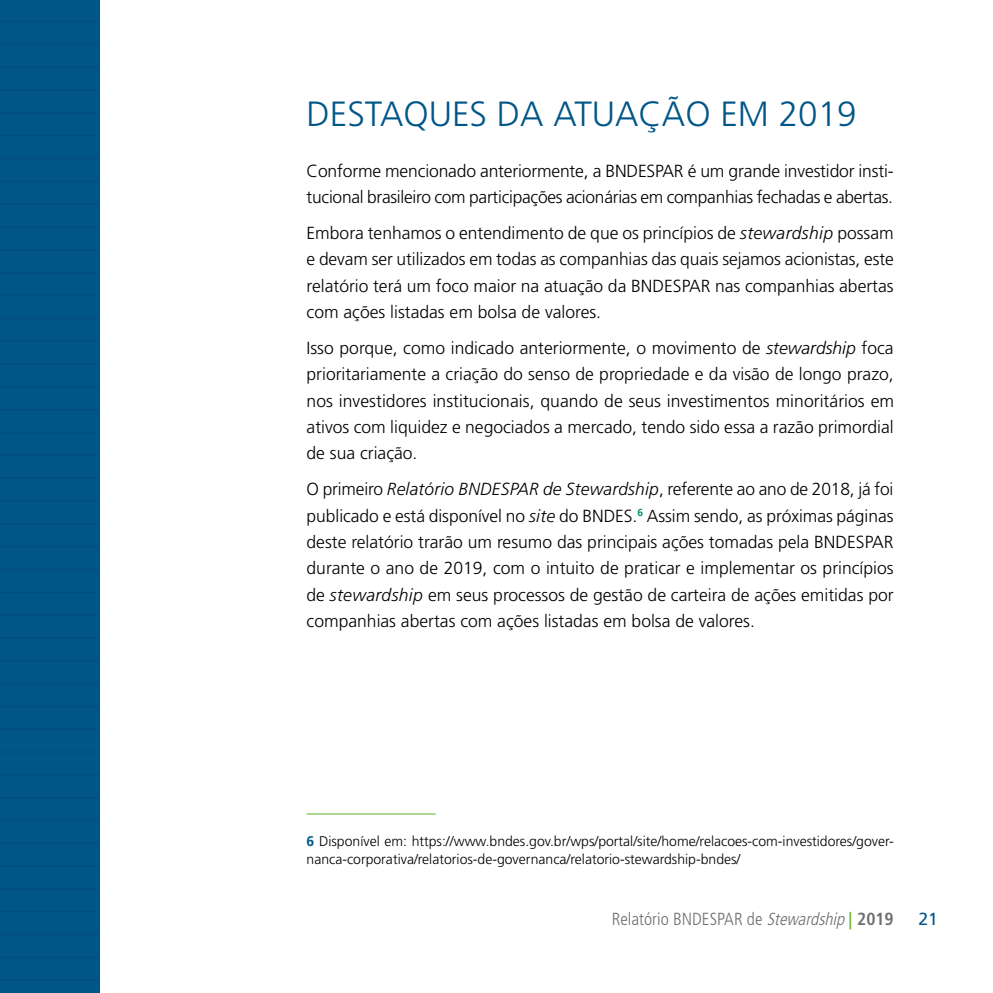
<style>
.page{position:relative;width:993px;height:993px;background:#fff}
.page>*{position:absolute;margin:0;border:0;box-sizing:border-box;transform-origin:0 0}
.t1{font:300 35px "Frutiger";color:#005687}
.t2{font:300 17.5px/26.2px "Frutiger";letter-spacing:-.01em;color:#000;text-align:justify}
.t3{font:300 condensed 17.5px "Frutiger";color:#706f6f}
.t4{font:17.5px "Frutiger";color:#005687}
.t5{font:300 14px/17.5px "Frutiger";color:#000}
.s1{font-style:italic}
.s2{font-weight:700;color:#005687}
.s3{font-weight:400;font-stretch:normal;color:#65b32e}
.s4{font-weight:700}
</style>
<div class="page">
<div style="left:0;top:0;width:99px;height:992px;background:#005687"></div>
<hr style="left:306px;top:813px;width:129px;height:1px;background:#65b32e">
<hr style="left:0;top:135px;width:99px;height:1px;background:#048">
<hr style="left:0;top:317px;width:99px;height:2px;background:#048">
<hr style="left:0;top:500px;width:99px;height:1px;background:#048">
<hr style="left:0;top:682px;width:99px;height:2px;background:#048">
<hr style="left:0;top:796px;width:99px;height:2px;background:#048">
<hr style="left:0;top:979px;width:99px;height:1px;background:#048">
<hr style="left:0;top:112px;width:99px;height:2px;background:#048">
<hr style="left:0;top:294px;width:99px;height:2px;background:#048">
<hr style="left:0;top:477px;width:99px;height:2px;background:#048">
<hr style="left:0;top:659px;width:99px;height:2px;background:#048">
<hr style="left:0;top:773px;width:99px;height:2px;background:#048">
<hr style="left:0;top:956px;width:99px;height:1px;background:#048">
<hr style="left:0;top:89px;width:99px;height:2px;background:#048">
<hr style="left:0;top:272px;width:99px;height:1px;background:#048">
<hr style="left:0;top:454px;width:99px;height:2px;background:#048">
<hr style="left:0;top:637px;width:99px;height:1px;background:#048">
<hr style="left:0;top:751px;width:99px;height:1px;background:#048">
<hr style="left:0;top:933px;width:99px;height:2px;background:#048">
<hr style="left:0;top:66px;width:99px;height:2px;background:#048">
<hr style="left:0;top:249px;width:99px;height:1px;background:#048">
<hr style="left:0;top:431px;width:99px;height:2px;background:#048">
<hr style="left:0;top:614px;width:99px;height:1px;background:#048">
<hr style="left:0;top:728px;width:99px;height:1px;background:#048">
<hr style="left:0;top:910px;width:99px;height:2px;background:#048">
<hr style="left:0;top:44px;width:99px;height:1px;background:#048">
<hr style="left:0;top:226px;width:99px;height:2px;background:#048">
<hr style="left:0;top:408px;width:99px;height:2px;background:#048">
<hr style="left:0;top:591px;width:99px;height:2px;background:#048">
<hr style="left:0;top:887px;width:99px;height:2px;background:#048">
<hr style="left:0;top:21px;width:99px;height:1px;background:#048">
<hr style="left:0;top:203px;width:99px;height:2px;background:#048">
<hr style="left:0;top:386px;width:99px;height:1px;background:#048">
<hr style="left:0;top:568px;width:99px;height:2px;background:#048">
<hr style="left:0;top:865px;width:99px;height:1px;background:#048">
<hr style="left:0;top:180px;width:99px;height:2px;background:#048">
<hr style="left:0;top:363px;width:99px;height:2px;background:#048">
<hr style="left:0;top:545px;width:99px;height:2px;background:#048">
<hr style="left:0;top:842px;width:99px;height:1px;background:#048">
<hr style="left:0;top:158px;width:99px;height:1px;background:#048">
<hr style="left:0;top:340px;width:99px;height:2px;background:#048">
<hr style="left:0;top:523px;width:99px;height:1px;background:#048">
<hr style="left:0;top:705px;width:99px;height:2px;background:#048">
<hr style="left:0;top:819px;width:99px;height:2px;background:#048">
<h1 class="t1" style="left:306px;top:94px;width:551px">DESTAQUES DA ATUAÇÃO EM 2019</h1>
<p class="t2" style="left:306px;top:158px;width:588px">Conforme mencionado anteriormente, a BNDESPAR é um grande investidor insti&shy;tucional brasileiro com participações acionárias em companhias fechadas e abertas.</p>
<p class="t2" style="left:306px;top:220px;width:588px">Embora tenhamos o entendimento de que os princípios de <span class="s1">stewardship</span> possam e devam ser utilizados em todas as companhias das quais sejamos acionistas, este relatório terá um foco maior na atuação da BNDESPAR nas companhias abertas com ações listadas em bolsa de valores.</p>
<p class="t2" style="left:306px;top:335px;width:589px">Isso porque, como indicado anteriormente, o movimento de <span class="s1">stewardship</span> foca prioritariamente a criação do senso de propriedade e da visão de longo prazo, nos investidores institucionais, quando de seus investimentos minoritários em ativos com liquidez e negociados a mercado, tendo sido essa a razão primordial de sua criação.</p>
<p class="t2" style="left:306px;top:476px;width:588px">O primeiro <span class="s1">Relatório BNDESPAR de Stewardship</span>, referente ao ano de 2018, já foi publicado e está disponível no <span class="s1">site</span> do BNDES.<sup>6</sup> Assim sendo, as próximas páginas deste relatório trarão um resumo das principais ações tomadas pela BNDESPAR durante o ano de 2019, com o intuito de praticar e implementar os princípios de <span class="s1">stewardship</span> em seus processos de gestão de carteira de ações emitidas por companhias abertas com ações listadas em bolsa de valores.</p>
<p class="t5" style="left:306px;top:832px;width:588px"><span class="s2">6</span> Disponível em: https://www.bndes.gov.br/wps/portal/site/home/relacoes-com-investidores/gover&shy;nanca-corporativa/relatorios-de-governanca/relatorio-stewardship-bndes/</p>
<p class="t3" style="left:611px;top:908px;width:283px">Relatório BNDESPAR de <span class="s1">Stewardship</span><span class="s3">|</span> <span class="s4">2019</span></p>
<p class="t4" style="left:918px;top:908px;width:21px">21</p>
</div>
